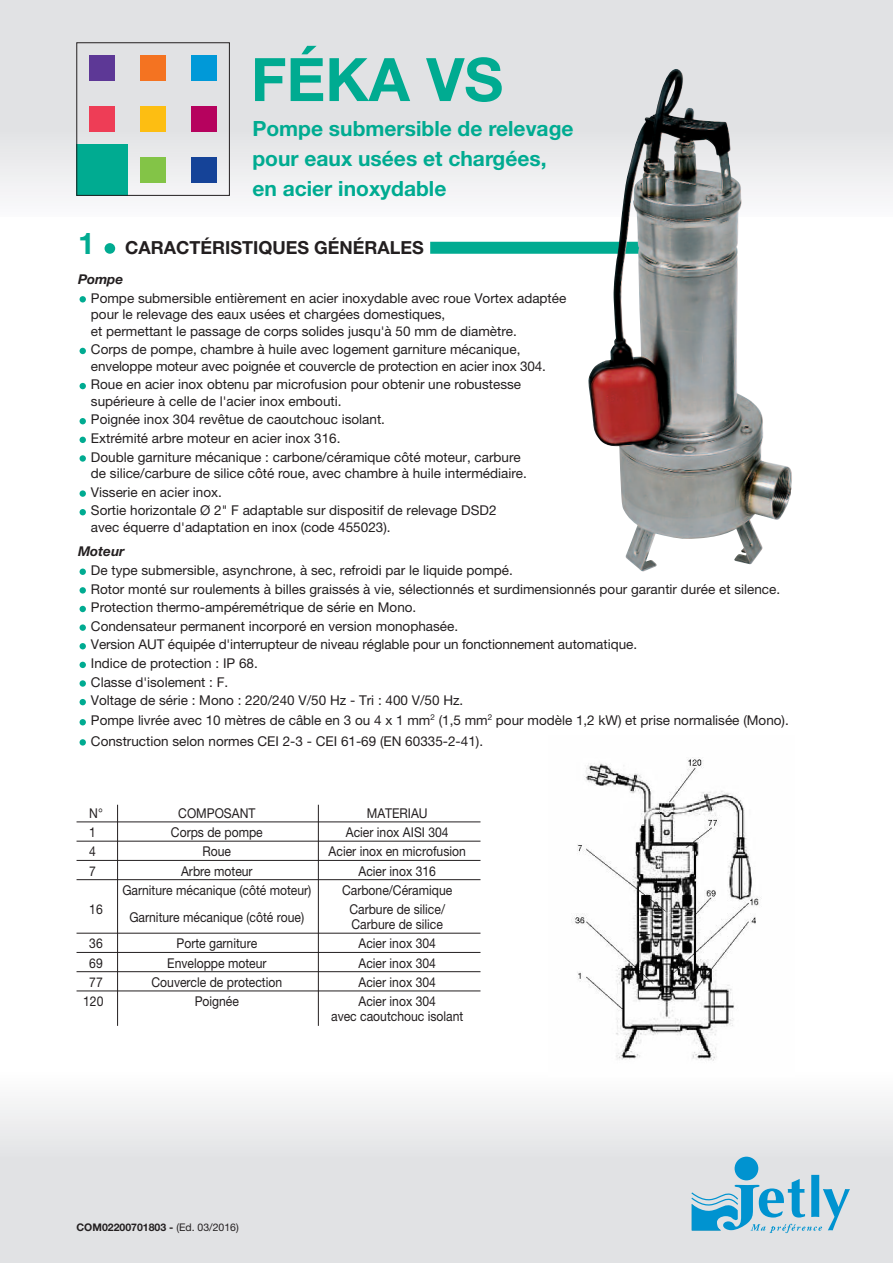
<style>
.page{position:relative;width:893px;height:1263px;background:#fff}
.page>*{position:absolute;margin:0;border:0;box-sizing:border-box;transform-origin:0 0}
.t1{font:700 60px "Helvetica Neue";color:#00ab91}
.t2{font:700 21px/30px "Helvetica Neue";color:#00ab91}
.t3{font:700 18px "Helvetica Neue";color:#231f20}
.t4{font:13.5px/18.6px "Helvetica Neue";color:#231f20}
.t5{font:13.5px/15px "Helvetica Neue";color:#231f20;scale:.9 1}
.t6{font:italic 700 13.5px "Helvetica Neue";color:#231f20}
.t7{font:700 10.5px "Helvetica Neue";color:#231f20}
.s1{font-size:30px;color:#00ab91}
.s2{font-weight:400}
</style>
<div class="page">
<div style="left:0;top:1157px;width:893px;height:106px;background:#e1e2e4"></div>
<div style="left:0;top:1071px;width:893px;height:86px;background:linear-gradient(to right,#f0f1f2,#f0f0f1)"></div>
<div style="left:0;top:132px;width:893px;height:85px;background:#eff0f1"></div>
<div style="left:0;top:0;width:893px;height:132px;background:#e1e2e4"></div>
<div style="left:430px;top:242px;width:214px;height:12px;background:#00ab91"></div>
<div style="left:105px;top:243px;width:10px;height:11px;background:#00ab91;border-radius:50%"></div>
<svg style="left:80px;top:739px;width:6px;height:6px"></svg>
<svg style="left:80px;top:719px;width:6px;height:6px"></svg>
<svg style="left:80px;top:699px;width:6px;height:6px"></svg>
<div style="left:80px;top:680px;width:6px;height:7px;background:#00ab91;border-radius:50%"></div>
<svg style="left:80px;top:662px;width:6px;height:6px"></svg>
<svg style="left:80px;top:509px;width:6px;height:6px"></svg>
<div style="left:80px;top:490px;width:6px;height:7px;background:#00ab91;border-radius:50%"></div>
<svg style="left:80px;top:437px;width:6px;height:6px"></svg>
<svg style="left:80px;top:643px;width:6px;height:6px"></svg>
<div style="left:80px;top:624px;width:6px;height:7px;background:#00ab91;border-radius:50%"></div>
<svg style="left:80px;top:606px;width:6px;height:6px"></svg>
<svg style="left:80px;top:587px;width:6px;height:6px"></svg>
<div style="left:80px;top:455px;width:6px;height:7px;background:#00ab91;border-radius:50%"></div>
<svg style="left:80px;top:418px;width:6px;height:6px"></svg>
<svg style="left:80px;top:383px;width:6px;height:6px"></svg>
<svg style="left:80px;top:348px;width:6px;height:6px"></svg>
<div style="left:80px;top:568px;width:6px;height:7px;background:#00ab91;border-radius:50%"></div>
<svg style="left:80px;top:296px;width:6px;height:6px"></svg>
<img style="left:588px;top:69px;width:165px;height:503px">
<div style="left:735px;top:1157px;width:23px;height:23px;background:#0093d0;border-radius:50%"></div>
<svg style="left:691px;top:1175px;width:159px;height:58px"></svg>
<div style="left:89px;top:55px;width:26px;height:26px;background:#5d3896"></div>
<div style="left:140px;top:55px;width:26px;height:26px;background:#f47321"></div>
<div style="left:191px;top:55px;width:26px;height:26px;background:#0099d8"></div>
<div style="left:89px;top:106px;width:26px;height:26px;background:#ee3d56"></div>
<div style="left:140px;top:106px;width:26px;height:26px;background:#fdbe12"></div>
<div style="left:191px;top:106px;width:26px;height:26px;background:#b6025e"></div>
<div style="left:140px;top:157px;width:26px;height:26px;background:#83c447"></div>
<div style="left:191px;top:157px;width:26px;height:26px;background:#154398"></div>
<div style="left:77px;top:145px;width:51px;height:51px;background:#00ab91"></div>
<div style="left:77px;top:43px;width:153px;height:153px;border:1px solid #231f20"></div>
<img style="left:549px;top:757px;width:245px;height:319px">
<hr style="left:77px;top:821px;width:403px;height:1px;background:#231f20">
<hr style="left:77px;top:841px;width:403px;height:1px;background:#231f20">
<hr style="left:77px;top:860px;width:403px;height:1px;background:#231f20">
<hr style="left:77px;top:879px;width:403px;height:1px;background:#231f20">
<hr style="left:77px;top:933px;width:403px;height:1px;background:#231f20">
<hr style="left:77px;top:952px;width:403px;height:1px;background:#231f20">
<hr style="left:77px;top:971px;width:403px;height:1px;background:#231f20">
<hr style="left:77px;top:990px;width:403px;height:1px;background:#231f20">
<hr style="left:117px;top:805px;width:1px;height:221px;background:#231f20">
<hr style="left:318px;top:805px;width:1px;height:221px;background:#231f20">
<h1 class="t1" style="left:251px;top:43px;width:254px">FÉKA VS</h1>
<h2 class="t2" style="left:252px;top:113px;width:323px">Pompe submersible de relevage pour eaux usées et chargées, en acier inoxydable</h2>
<h3 class="t3" style="left:78px;top:236px;width:347px"><span class="s1">1</span> CARACTÉRISTIQUES GÉNÉRALES</h3>
<p class="t6" style="left:78px;top:271px;width:47px">Pompe</p>
<p class="t4" style="left:91px;top:290px;width:477px;line-height:16.5px">Pompe submersible entièrement en acier inoxydable avec roue Vortex adaptée pour le relevage des eaux usées et chargées domestiques,<br>et permettant le passage de corps solides jusqu'à 50 mm de diamètre.</p>
<p class="t4" style="left:91px;top:342px;width:457px;line-height:16.5px">Corps de pompe, chambre à huile avec logement garniture mécanique, enveloppe moteur avec poignée et couvercle de protection en acier inox 304.</p>
<p class="t4" style="left:91px;top:377px;width:432px;line-height:16.5px">Roue en acier inox obtenu par microfusion pour obtenir une robustesse supérieure à celle de l'acier inox embouti.</p>
<p class="t4" style="left:91px;top:411px;width:431px">Poignée inox 304 revêtue de caoutchouc isolant.<br>Extrémité arbre moteur en acier inox 316.<br>Double garniture mécanique : carbone/céramique côté moteur, carbure</p>
<p class="t4" style="left:91px;top:465px;width:437px">de silice/carbure de silice côté roue, avec chambre à huile intermédiaire.<br>Visserie en acier inox.<br>Sortie horizontale Ø 2" F adaptable sur dispositif de relevage DSD2</p>
<p class="t4" style="left:91px;top:519px;width:301px">avec équerre d'adaptation en inox (code 455023).</p>
<p class="t6" style="left:78px;top:543px;width:48px">Moteur</p>
<p class="t4" style="left:91px;top:562px;width:691px">De type submersible, asynchrone, à sec, refroidi par le liquide pompé.<br>Rotor monté sur roulements à billes graissés à vie, sélectionnés et surdimensionnés pour garantir durée et silence.<br>Protection thermo-ampéremétrique de série en Mono.<br>Condensateur permanent incorporé en version monophasée.<br>Version AUT équipée d'interrupteur de niveau réglable pour un fonctionnement automatique.<br>Indice de protection : IP 68.<br>Classe d'isolement : F.<br>Voltage de série : Mono : 220/240 V/50 Hz - Tri : 400 V/50 Hz.</p>
<p class="t4" style="left:91px;top:711px;width:699px;line-height:20.1px">Pompe livrée avec 10 mètres de câble en 3 ou 4 x 1 mm<sup>2</sup> (1,5 mm<sup>2</sup> pour modèle 1,2 kW) et prise normalisée (Mono).<br>Construction selon normes CEI 2-3 - CEI 61-69 (EN 60335-2-41).</p>
<p class="t5" style="left:89px;top:806px;width:17px">N°</p>
<p class="t5" style="left:178px;top:806px;width:87px">COMPOSANT</p>
<p class="t5" style="left:367px;top:806px;width:69px">MATERIAU</p>
<p class="t5" style="left:89px;top:826px;width:9px">1</p>
<p class="t5" style="left:171px;top:826px;width:104px">Corps de pompe</p>
<p class="t5" style="left:346px;top:826px;width:116px">Acier inox AISI 304</p>
<p class="t5" style="left:89px;top:845px;width:9px">4</p>
<p class="t5" style="left:203px;top:845px;width:33px">Roue</p>
<p class="t5" style="left:329px;top:845px;width:154px">Acier inox en microfusion</p>
<p class="t5" style="left:89px;top:864px;width:9px">7</p>
<p class="t5" style="left:181px;top:864px;width:81px">Arbre moteur</p>
<p class="t5" style="left:359px;top:864px;width:88px">Acier inox 316</p>
<p class="t5" style="left:122px;top:883px;width:212px">Garniture mécanique (côté moteur)</p>
<p class="t5" style="left:342px;top:883px;width:124px">Carbone/Céramique</p>
<p class="t5" style="left:89px;top:903px;width:17px">16</p>
<p class="t5" style="left:129px;top:910px;width:196px">Garniture mécanique (côté roue)</p>
<p class="t5" style="left:349px;top:903px;width:108px">Carbure de silice/<br>Carbure de silice</p>
<p class="t5" style="left:89px;top:937px;width:17px">36</p>
<p class="t5" style="left:176px;top:937px;width:91px">Porte garniture</p>
<p class="t5" style="left:359px;top:937px;width:88px">Acier inox 304</p>
<p class="t5" style="left:89px;top:956px;width:17px">69</p>
<p class="t5" style="left:167px;top:956px;width:112px">Enveloppe moteur</p>
<p class="t5" style="left:359px;top:956px;width:88px">Acier inox 304</p>
<p class="t5" style="left:89px;top:975px;width:17px">77</p>
<p class="t5" style="left:151px;top:975px;width:147px">Couvercle de protection</p>
<p class="t5" style="left:359px;top:975px;width:88px">Acier inox 304</p>
<p class="t5" style="left:83px;top:995px;width:24px">120</p>
<p class="t5" style="left:195px;top:995px;width:51px">Poignée</p>
<p class="t5" style="left:331px;top:995px;width:148px;text-align:center">Acier inox 304<br>avec caoutchouc isolant</p>
<p class="t7" style="left:77px;top:1220px;width:164px">COM02200701803 - <span class="s2">(Ed. 03/2016)</span></p>
</div>
